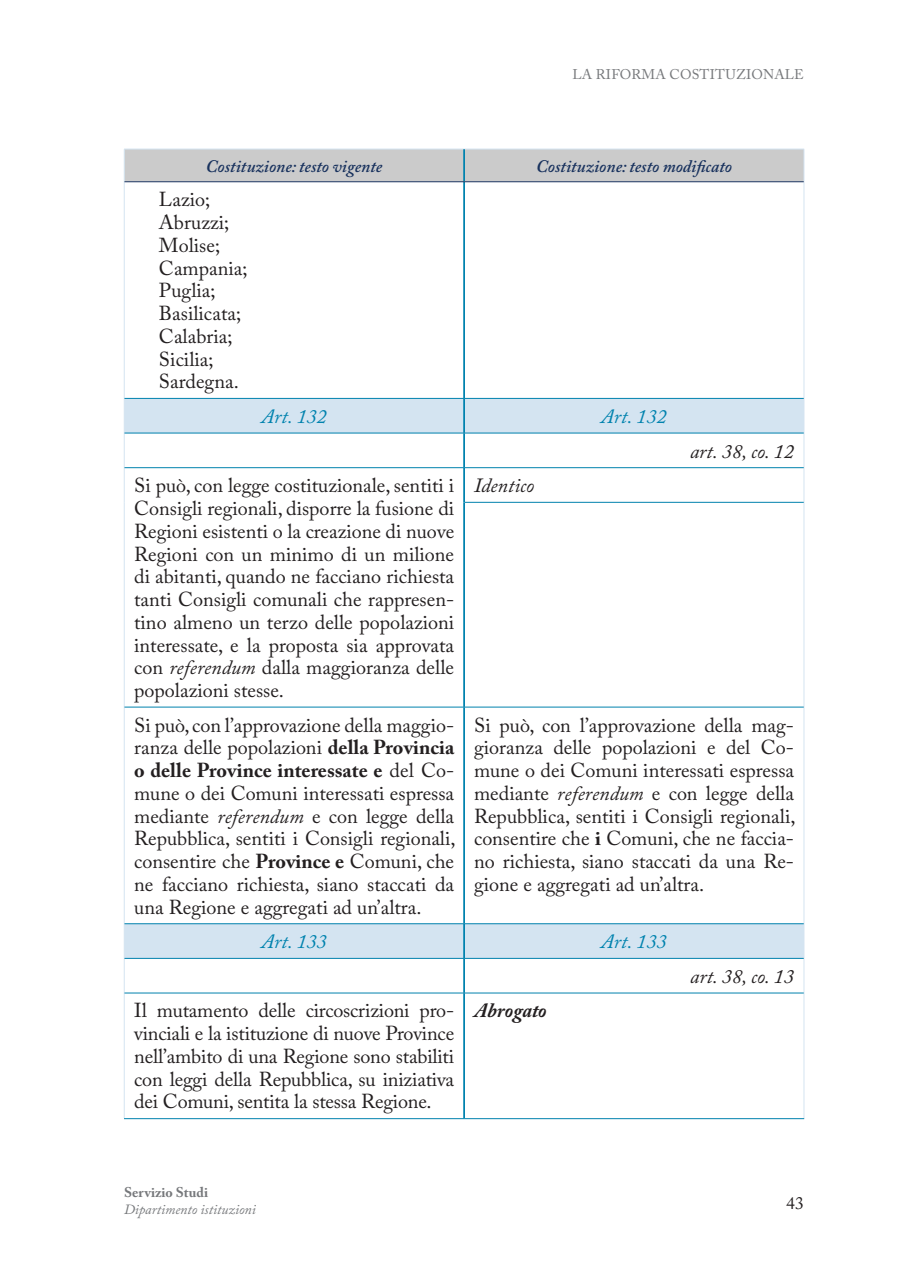
<style>
.page{position:relative;width:903px;height:1275px;background:#fff}
.page>*{position:absolute;margin:0;border:0;box-sizing:border-box;transform-origin:0 0}
.Tabellare{font:20.12px/22.8px "Adobe Caslon Pro";color:#231f20;text-align:justify}
.Testo_a_fronte{font:20.12px "Adobe Caslon Pro";color:#231f20}
.Titoli_testo_a_front{font:italic 20.12px "Adobe Caslon Pro";letter-spacing:.005em;color:#0082ae}
.Riferimento_DDL{font:italic 20.12px "Adobe Caslon Pro";color:#231f20}
.Tabellare-2{font:italic 20.12px "Adobe Caslon Pro";color:#231f20}
.Tabellare-3{font:italic 700 20.12px "Adobe Caslon Pro";color:#231f20}
.Titoli_testo_a_front-2{font:italic 600 17.5px "Adobe Caslon Pro";color:#19325e}
.t1{font:17.5px "Adobe Caslon Pro";color:#231f20}
.t2{font:14px "Adobe Caslon Pro";letter-spacing:.015em;color:#76787b}
.t3{font:italic 14px "Adobe Caslon Pro";color:#76787b}
.t4{font:700 14px "Adobe Caslon Pro";color:#76787b}
.s1{font-style:italic}
.s2{font-weight:700}
</style>
<div class="page">
<div style="left:125px;top:150px;width:679px;height:31px;background:#cbcbcb"></div>
<svg style="left:125px;top:182px;width:679px;height:216px"></svg>
<svg style="left:125px;top:399px;width:679px;height:559px"></svg>
<hr style="left:124px;top:149px;width:340px;height:1px;background:#d4e4f1">
<hr style="left:124px;top:149px;width:1px;height:33px;background:#d4e4f1">
<hr style="left:464px;top:149px;width:340px;height:1px;background:#d4e4f1">
<hr style="left:804px;top:149px;width:1px;height:33px;background:#d4e4f1">
<hr style="left:124px;top:182px;width:1px;height:216px;background:#d4e4f1">
<hr style="left:804px;top:182px;width:1px;height:216px;background:#d4e4f1">
<hr style="left:124px;top:398px;width:1px;height:35px;background:#d4e4f1">
<hr style="left:804px;top:398px;width:1px;height:35px;background:#d4e4f1">
<hr style="left:124px;top:433px;width:1px;height:35px;background:#d4e4f1">
<hr style="left:804px;top:433px;width:1px;height:35px;background:#d4e4f1">
<hr style="left:124px;top:468px;width:1px;height:34px;background:#d4e4f1">
<hr style="left:804px;top:468px;width:1px;height:34px;background:#d4e4f1">
<hr style="left:124px;top:502px;width:1px;height:205px;background:#d4e4f1">
<hr style="left:804px;top:502px;width:1px;height:205px;background:#d4e4f1">
<hr style="left:124px;top:707px;width:1px;height:217px;background:#d4e4f1">
<hr style="left:804px;top:707px;width:1px;height:217px;background:#d4e4f1">
<hr style="left:124px;top:924px;width:1px;height:34px;background:#d4e4f1">
<hr style="left:804px;top:924px;width:1px;height:34px;background:#d4e4f1">
<hr style="left:124px;top:958px;width:1px;height:35px;background:#d4e4f1">
<hr style="left:804px;top:958px;width:1px;height:35px;background:#d4e4f1">
<hr style="left:124px;top:993px;width:1px;height:125px;background:#d4e4f1">
<hr style="left:804px;top:993px;width:1px;height:125px;background:#d4e4f1">
<hr style="left:463px;top:149px;width:2px;height:33px;background:#0082ae">
<hr style="left:463px;top:182px;width:2px;height:216px;background:#0082ae">
<hr style="left:463px;top:399px;width:2px;height:34px;background:#0082ae">
<hr style="left:463px;top:433px;width:2px;height:34px;background:#0082ae">
<hr style="left:463px;top:468px;width:2px;height:34px;background:#0082ae">
<hr style="left:463px;top:502px;width:2px;height:205px;background:#0082ae">
<hr style="left:463px;top:707px;width:2px;height:216px;background:#0082ae">
<hr style="left:463px;top:924px;width:2px;height:34px;background:#0082ae">
<hr style="left:463px;top:959px;width:2px;height:34px;background:#0082ae">
<hr style="left:463px;top:993px;width:2px;height:125px;background:#0082ae">
<hr style="left:124px;top:181px;width:340px;height:1px;background:#19325e">
<hr style="left:464px;top:181px;width:340px;height:1px;background:#19325e">
<hr style="left:124px;top:398px;width:340px;height:1px;background:#0082ae">
<hr style="left:464px;top:398px;width:340px;height:1px;background:#0082ae">
<hr style="left:124px;top:433px;width:340px;height:1px;background:#0082ae">
<hr style="left:464px;top:433px;width:340px;height:1px;background:#0082ae">
<hr style="left:124px;top:467px;width:340px;height:1px;background:#0082ae">
<hr style="left:464px;top:467px;width:340px;height:1px;background:#0082ae">
<hr style="left:465px;top:502px;width:339px;height:1px;background:#0082ae">
<hr style="left:124px;top:707px;width:340px;height:1px;background:#0082ae">
<hr style="left:464px;top:707px;width:340px;height:1px;background:#0082ae">
<hr style="left:124px;top:923px;width:340px;height:1px;background:#0082ae">
<hr style="left:464px;top:923px;width:340px;height:1px;background:#0082ae">
<hr style="left:124px;top:958px;width:340px;height:1px;background:#0082ae">
<hr style="left:464px;top:958px;width:340px;height:1px;background:#0082ae">
<hr style="left:124px;top:993px;width:340px;height:1px;background:#0082ae">
<hr style="left:464px;top:993px;width:340px;height:1px;background:#0082ae">
<hr style="left:124px;top:1118px;width:340px;height:1px;background:#0082ae">
<hr style="left:464px;top:1118px;width:340px;height:1px;background:#0082ae">
<p class="t2" style="left:572px;top:66px;width:233px">LA RIFORMA COSTITUZIONALE</p>
<p class="Titoli_testo_a_front-2" style="left:206px;top:156px;width:178px">Costituzione: testo vigente</p>
<p class="Titoli_testo_a_front-2" style="left:536px;top:156px;width:197px">Costituzione: testo modificato</p>
<p class="Testo_a_fronte" style="left:159px;top:188px;width:53px">Lazio;</p>
<p class="Testo_a_fronte" style="left:159px;top:210px;width:72px">Abruzzi;</p>
<p class="Testo_a_fronte" style="left:159px;top:233px;width:63px">Molise;</p>
<p class="Testo_a_fronte" style="left:159px;top:256px;width:90px">Campania;</p>
<p class="Testo_a_fronte" style="left:159px;top:279px;width:58px">Puglia;</p>
<p class="Testo_a_fronte" style="left:159px;top:301px;width:84px">Basilicata;</p>
<p class="Testo_a_fronte" style="left:159px;top:324px;width:75px">Calabria;</p>
<p class="Testo_a_fronte" style="left:159px;top:347px;width:56px">Sicilia;</p>
<p class="Testo_a_fronte" style="left:159px;top:370px;width:81px">Sardegna.</p>
<p class="Titoli_testo_a_front" style="left:261px;top:404px;width:67px">Art. 132</p>
<p class="Titoli_testo_a_front" style="left:601px;top:404px;width:67px">Art. 132</p>
<p class="Riferimento_DDL" style="left:690px;top:439px;width:105px">art. 38, co. 12</p>
<p class="Tabellare" style="left:134px;top:474px;width:322px">Si può, con legge costituzionale, sentiti i Consigli regionali, disporre la fusione di Regioni esistenti o la creazione di nuove Regioni con un minimo di un milione di abitanti, quando ne facciano richiesta tanti Consigli comunali che rappresen&shy;tino almeno un terzo delle popolazioni interessate, e la proposta sia approvata con <span class="s1">referendum</span> dalla maggioranza delle popolazioni stesse.</p>
<p class="Tabellare-2" style="left:474px;top:473px;width:62px">Identico</p>
<p class="Tabellare" style="left:134px;top:713px;width:323px">Si può, con l’approvazione della maggio&shy;ranza delle popolazioni <span class="s2">della Provincia o delle Province interessate e</span> del Co&shy;mune o dei Comuni interessati espressa mediante <span class="s1">referendum</span> e con legge della Repubblica, sentiti i Consigli regionali, consentire che <span class="s2">Province e</span> Comuni, che ne facciano richiesta, siano staccati da una Regione e aggregati ad un’altra.</p>
<p class="Tabellare" style="left:474px;top:713px;width:323px">Si può, con l’approvazione della mag&shy;gioranza delle popolazioni e del Co&shy;mune o dei Comuni interessati espressa mediante <span class="s1">referendum</span> e con legge della Repubblica, sentiti i Consigli regionali, consentire che <span class="s2">i</span> Comuni, che ne faccia&shy;no richiesta, siano staccati da una Re&shy;gione e aggregati ad un’altra.</p>
<p class="Titoli_testo_a_front" style="left:261px;top:929px;width:67px">Art. 133</p>
<p class="Titoli_testo_a_front" style="left:601px;top:929px;width:67px">Art. 133</p>
<p class="Riferimento_DDL" style="left:690px;top:964px;width:105px">art. 38, co. 13</p>
<p class="Tabellare" style="left:134px;top:999px;width:322px">Il mutamento delle circoscrizioni pro&shy;vinciali e la istituzione di nuove Province nell’ambito di una Regione sono stabiliti con leggi della Repubblica, su iniziativa dei Comuni, sentita la stessa Regione.</p>
<p class="Tabellare-3" style="left:474px;top:999px;width:74px">Abrogato</p>
<p class="t4" style="left:124px;top:1184px;width:86px">Servizio Studi</p>
<p class="t3" style="left:124px;top:1201px;width:133px">Dipartimento istituzioni</p>
<p class="t1" style="left:786px;top:1192px;width:19px">43</p>
</div>
